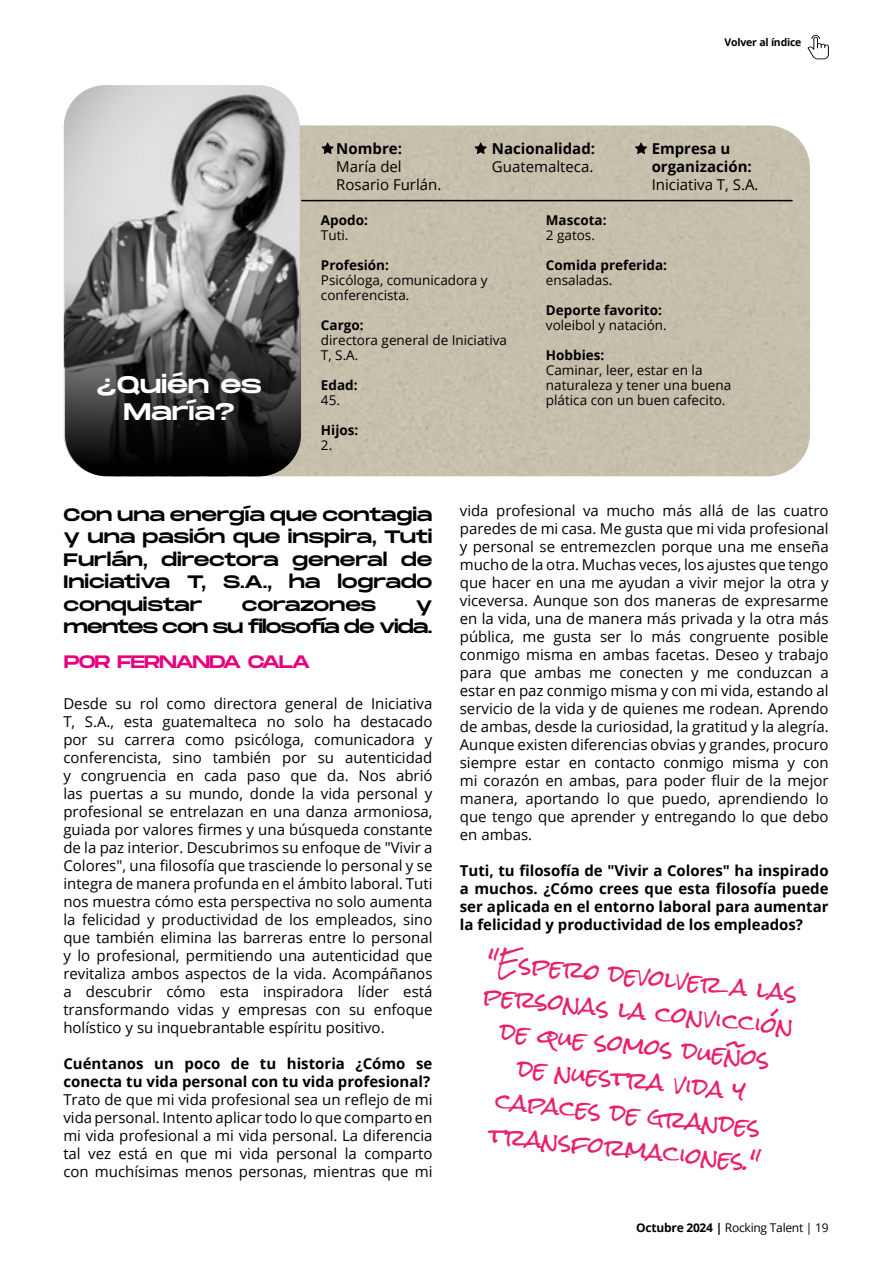
<style>
.page{position:relative;width:893px;height:1263px;background:#fff}
.page>*{position:absolute;margin:0;border:0;box-sizing:border-box;transform-origin:0 0}
.t1{font:24px/27px "Monument Extended";letter-spacing:-.01em;color:#fff;text-align:center}
.t2{font:22.5px/34.5px "Rock Salt";color:#e7216f;text-align:center}
.t3{font:18px/22.5px "Monument Extended";letter-spacing:-.015em;color:#000;text-align:justify}
.t4{font:18px/22.5px "Monument Extended";letter-spacing:-.055em;color:#000;text-align:right}
.t5{font:18px "Monument Extended";letter-spacing:-.065em;color:#e6007d}
.t6{font:15px/18px "Open Sans";color:#000;text-align:justify}
.t7{font:700 15px/18px "Open Sans";color:#000}
.t8{font:13.5px/15px "Open Sans";color:#000}
.t9{font:700 13.5px "Open Sans";color:#000}
.t10{font:12px "Open Sans";letter-spacing:-.02em;color:#000}
.t11{font:700 10.5px "Open Sans";letter-spacing:-.02em;color:#000}
.s1{font-weight:700}
</style>
<div class="page">
<div style="left:300px;top:125px;width:510px;height:351px;background:#c6bfac"></div>
<svg style="left:65px;top:85px;width:236px;height:391px;background:#767676"></svg>
<svg style="left:321px;top:142px;width:13px;height:12px"></svg>
<svg style="left:474px;top:142px;width:13px;height:12px"></svg>
<svg style="left:635px;top:142px;width:12px;height:12px"></svg>
<hr style="left:302px;top:200px;width:490px;height:1px;background:#000">
<svg style="left:807px;top:35px;width:22px;height:24px"></svg>
<h1 class="t1" style="left:97px;top:371px;width:167px">¿Quién es<br>María?</h1>
<p class="t11" style="left:725px;top:35px;width:78px">Volver al índice</p>
<p class="t7" style="left:336px;top:139px;width:67px">Nombre:</p>
<p class="t6" style="left:336px;top:157px;width:107px">María del<br>Rosario Furlán.</p>
<p class="t9" style="left:321px;top:211px;width:48px">Apodo:</p>
<p class="t8" style="left:321px;top:227px;width:29px">Tuti.</p>
<p class="t9" style="left:321px;top:256px;width:70px">Profesión:</p>
<p class="t8" style="left:321px;top:272px;width:168px">Psicóloga, comunicadora y conferencista.</p>
<p class="t9" style="left:321px;top:316px;width:44px">Cargo:</p>
<p class="t8" style="left:321px;top:332px;width:188px">directora general de Iniciativa<br>T, S.A.</p>
<p class="t9" style="left:321px;top:376px;width:38px">Edad:</p>
<p class="t8" style="left:321px;top:392px;width:21px">45.</p>
<p class="t9" style="left:321px;top:421px;width:39px">Hijos:</p>
<p class="t8" style="left:321px;top:437px;width:13px">2.</p>
<p class="t7" style="left:492px;top:139px;width:105px">Nacionalidad:</p>
<p class="t6" style="left:492px;top:157px;width:103px">Guatemalteca.</p>
<p class="t7" style="left:652px;top:139px;width:102px">Empresa u organización:</p>
<p class="t6" style="left:652px;top:175px;width:108px">Iniciativa T, S.A.</p>
<p class="t9" style="left:546px;top:211px;width:62px">Mascota:</p>
<p class="t8" style="left:546px;top:227px;width:51px">2 gatos.</p>
<p class="t9" style="left:546px;top:256px;width:123px">Comida preferida:</p>
<p class="t8" style="left:546px;top:272px;width:68px">ensaladas.</p>
<p class="t9" style="left:546px;top:301px;width:118px">Deporte favorito:</p>
<p class="t8" style="left:546px;top:317px;width:122px">voleibol y natación.</p>
<p class="t9" style="left:546px;top:346px;width:60px">Hobbies:</p>
<p class="t8" style="left:546px;top:362px;width:187px">Caminar, leer, estar en la naturaleza y tener una buena plática con un buen cafecito.</p>
<p class="t3" style="left:64px;top:503px;width:370px">Con una energía que contagia y una pasión que inspira, Tuti Furlán, directora general de Iniciativa T, S.A., ha logrado conquistar</p>
<p class="t3" style="left:242px;top:593px;width:136px">corazones</p>
<p class="t4" style="left:64px;top:593px;width:370px">y<br>mentes con su filosofía de vida.</p>
<p class="t5" style="left:64px;top:649px;width:248px">POR FERNANDA CALA</p>
<p class="t6" style="left:63px;top:694px;width:371px">Desde su rol como directora general de Iniciativa T, S.A., esta guatemalteca no solo ha destacado por su carrera como psicóloga, comunicadora y conferencista, sino también por su autenticidad y congruencia en cada paso que da. Nos abrió las puertas a su mundo, donde la vida personal y profesional se entrelazan en una danza armoniosa, guiada por valores firmes y una búsqueda constante de la paz interior. Descubrimos su enfoque de "Vivir a Colores", una filosofía que trasciende lo personal y se integra de manera profunda en el ámbito laboral. Tuti nos muestra cómo esta perspectiva no solo aumenta la felicidad y productividad de los empleados, sino que también elimina las barreras entre lo personal y lo profesional, permitiendo una autenticidad que revitaliza ambos aspectos de la vida. Acompáñanos a descubrir cómo esta inspiradora líder está transformando vidas y empresas con su enfoque holístico y su inquebrantable espíritu positivo.</p>
<p class="t7" style="left:63px;top:1054px;width:371px">Cuéntanos un poco de tu historia ¿Cómo se conecta tu vida personal con tu vida profesional?</p>
<p class="t6" style="left:63px;top:1090px;width:371px">Trato de que mi vida profesional sea un reflejo de mi vida personal. Intento aplicar todo lo que comparto en mi vida profesional a mi vida personal. La diferencia tal vez está en que mi vida personal la comparto con muchísimas menos personas, mientras que mi</p>
<p class="t6" style="left:460px;top:501px;width:370px">vida profesional va mucho más allá de las cuatro paredes de mi casa. Me gusta que mi vida profesional y personal se entremezclen porque una me enseña mucho de la otra. Muchas veces, los ajustes que tengo que hacer en una me ayudan a vivir mejor la otra y viceversa. Aunque son dos maneras de expresarme en la vida, una de manera más privada y la otra más pública, me gusta ser lo más congruente posible conmigo misma en ambas facetas. Deseo y trabajo para que ambas me conecten y me conduzcan a estar en paz conmigo misma y con mi vida, estando al servicio de la vida y de quienes me rodean. Aprendo de ambas, desde la curiosidad, la gratitud y la alegría.<br>Aunque existen diferencias obvias y grandes, procuro siempre estar en contacto conmigo misma y con mi corazón en ambas, para poder fluir de la mejor manera, aportando lo que puedo, aprendiendo lo que tengo que aprender y entregando lo que debo en ambas.</p>
<p class="t7" style="left:460px;top:861px;width:370px;text-align:justify">Tuti, tu filosofía de "Vivir a Colores" ha inspirado a muchos. ¿Cómo crees que esta filosofía puede ser aplicada en el entorno laboral para aumentar la felicidad y productividad de los empleados?</p>
<h2 class="t2" style="left:489px;top:944px;width:313px;rotate:6deg">"Espero devolver a las personas la convicción de que somos dueños<br>de nuestra vida y capaces de grandes transformaciones."</h2>
<p class="t10" style="left:636px;top:1220px;width:194px"><span class="s1">Octubre 2024 |</span> Rocking Talent | 19</p>
</div>
